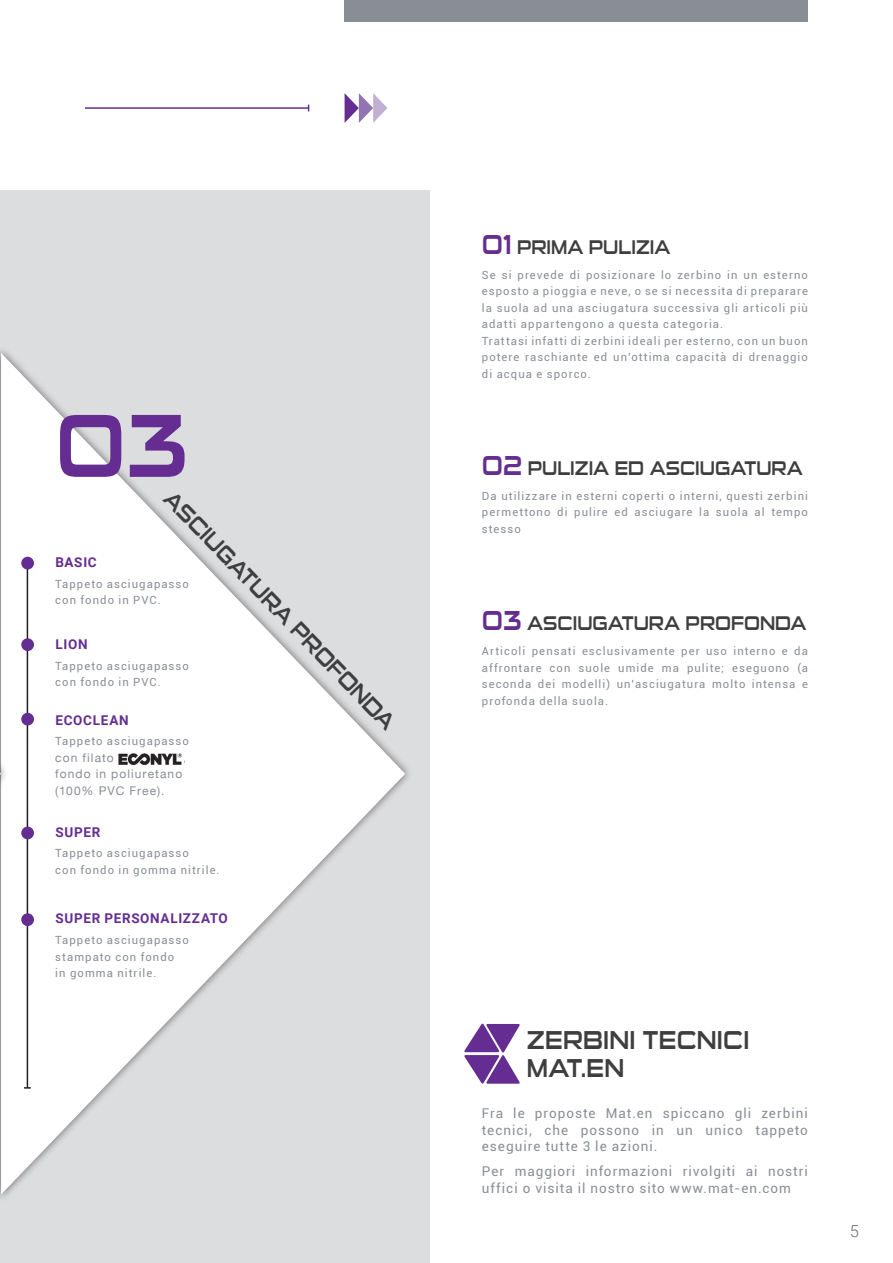
<style>
.page{position:relative;width:893px;height:1263px;background:#fff}
.page>*{position:absolute;margin:0;border:0;box-sizing:border-box;transform-origin:0 0}
.t1{font:90px "Sui Generis Rg";color:#652d91;scale:.9 1}
.t2{font:25.5px/28.5px "Sui Generis Rg";letter-spacing:.01em;color:#3e3e3f;scale:.9 1}
.t3{font:22.5px "Sui Generis Rg";color:#3e3e3f;scale:.9 1}
.t4{font:19.5px "Sui Generis Rg";color:#3e3e3f;scale:.9 1}
.t5{font:300 16.5px "Roboto";color:#69696c}
.t6{font:13.5px/16.5px "Roboto";letter-spacing:.07em;color:#898e96;text-align:justify}
.t7{font:700 13.5px "Roboto";letter-spacing:.05em;color:#652d91}
.t8{font:12px/16.5px "Helvetica Neue";letter-spacing:.09em;color:#898e96}
.t9{font:11.25px/16.5px "Roboto";letter-spacing:.095em;color:#898e96}
.s1{font-size:27px;color:#652d91}
</style>
<div class="page">
<div style="left:0;top:191px;width:429px;height:1072px;background:#dcdddf"></div>
<svg style="left:9px;top:354px;width:396px;height:840px"></svg>
<hr style="left:85px;top:107px;width:224px;height:2px;background:#652d91">
<div style="left:345px;top:0;width:463px;height:21px;background:#898e96"></div>
<svg style="left:345px;top:93px;width:42px;height:30px"></svg>
<div style="left:0;top:345px;width:9px;height:858px;background:#fff"></div>
<hr style="left:27px;top:563px;width:1px;height:525px;background:#231f20">
<svg style="left:24px;top:1087px;width:7px;height:2px"></svg>
<div style="left:21px;top:557px;width:13px;height:12px;background:#652d91;border-radius:50%"></div>
<div style="left:21px;top:638px;width:13px;height:13px;background:#652d91;border-radius:50%"></div>
<div style="left:21px;top:713px;width:13px;height:12px;background:#652d91;border-radius:50%"></div>
<img style="left:116px;top:752px;width:68px;height:14px">
<div style="left:21px;top:826px;width:13px;height:13px;background:#652d91;border-radius:50%"></div>
<div style="left:21px;top:913px;width:13px;height:13px;background:#652d91;border-radius:50%"></div>
<svg style="left:464px;top:1023px;width:56px;height:61px"></svg>
<h1 class="t1" style="left:55px;top:393px;width:149px">03</h1>
<h3 class="t3" style="left:177px;top:485px;width:360px;rotate:46deg">ASCIUGATURA PROFONDA</h3>
<p class="t7" style="left:56px;top:553px;width:43px">BASIC</p>
<p class="t9" style="left:55px;top:575px;width:135px">Tappeto asciugapasso con fondo in PVC.</p>
<p class="t7" style="left:56px;top:635px;width:34px">LION</p>
<p class="t9" style="left:55px;top:657px;width:135px">Tappeto asciugapasso con fondo in PVC.</p>
<p class="t7" style="left:56px;top:710px;width:75px">ECOCLEAN</p>
<p class="t9" style="left:55px;top:733px;width:135px">Tappeto asciugapasso</p>
<p class="t8" style="left:55px;top:749px;width:60px">con filato</p>
<p class="t8" style="left:182px;top:749px;width:5px">,</p>
<p class="t8" style="left:55px;top:766px;width:128px">fondo in poliuretano (100% PVC Free).</p>
<p class="t7" style="left:56px;top:822px;width:47px">SUPER</p>
<p class="t9" style="left:55px;top:845px;width:166px">Tappeto asciugapasso<br>con fondo in gomma nitrile.</p>
<p class="t7" style="left:56px;top:909px;width:174px">SUPER PERSONALIZZATO</p>
<p class="t9" style="left:55px;top:931px;width:135px">Tappeto asciugapasso stampato con fondo<br>in gomma nitrile.</p>
<h3 class="t4" style="left:482px;top:235px;width:211px"><span class="s1">01</span> PRIMA PULIZIA</h3>
<p class="t9" style="left:482px;top:266px;width:328px">Se si prevede di posizionare lo zerbino in un esterno esposto a pioggia e neve, o se si necessita di preparare la suola ad una asciugatura successiva gli articoli più adatti appartengono a questa categoria.<br>Trattasi infatti di zerbini ideali per esterno, con un buon potere raschiante ed un’ottima capacità di drenaggio di acqua e sporco.</p>
<h3 class="t4" style="left:482px;top:457px;width:358px"><span class="s1">02</span> PULIZIA ED ASCIUGATURA</h3>
<p class="t9" style="left:482px;top:487px;width:327px;text-align:justify">Da utilizzare in esterni coperti o interni, questi zerbini permettono di pulire ed asciugare la suola al tempo stesso</p>
<h3 class="t4" style="left:482px;top:612px;width:362px"><span class="s1">03</span> ASCIUGATURA PROFONDA</h3>
<p class="t9" style="left:482px;top:642px;width:327px;text-align:justify">Articoli pensati esclusivamente per uso interno e da affrontare con suole umide ma pulite; eseguono (a seconda dei modelli) un’asciugatura molto intensa e profonda della suola.</p>
<h2 class="t2" style="left:527px;top:1026px;width:249px">ZERBINI TECNICI<br>MAT.EN</h2>
<p class="t6" style="left:482px;top:1105px;width:327px">Fra le proposte Mat.en spiccano gli zerbini tecnici, che possono in un unico tappeto eseguire tutte 3 le azioni.</p>
<p class="t6" style="left:482px;top:1163px;width:327px">Per maggiori informazioni rivolgiti ai nostri uffici o visita il nostro sito www.mat-en.com</p>
<h3 class="t5" style="left:850px;top:1220px;width:11px">5</h3>
</div>
